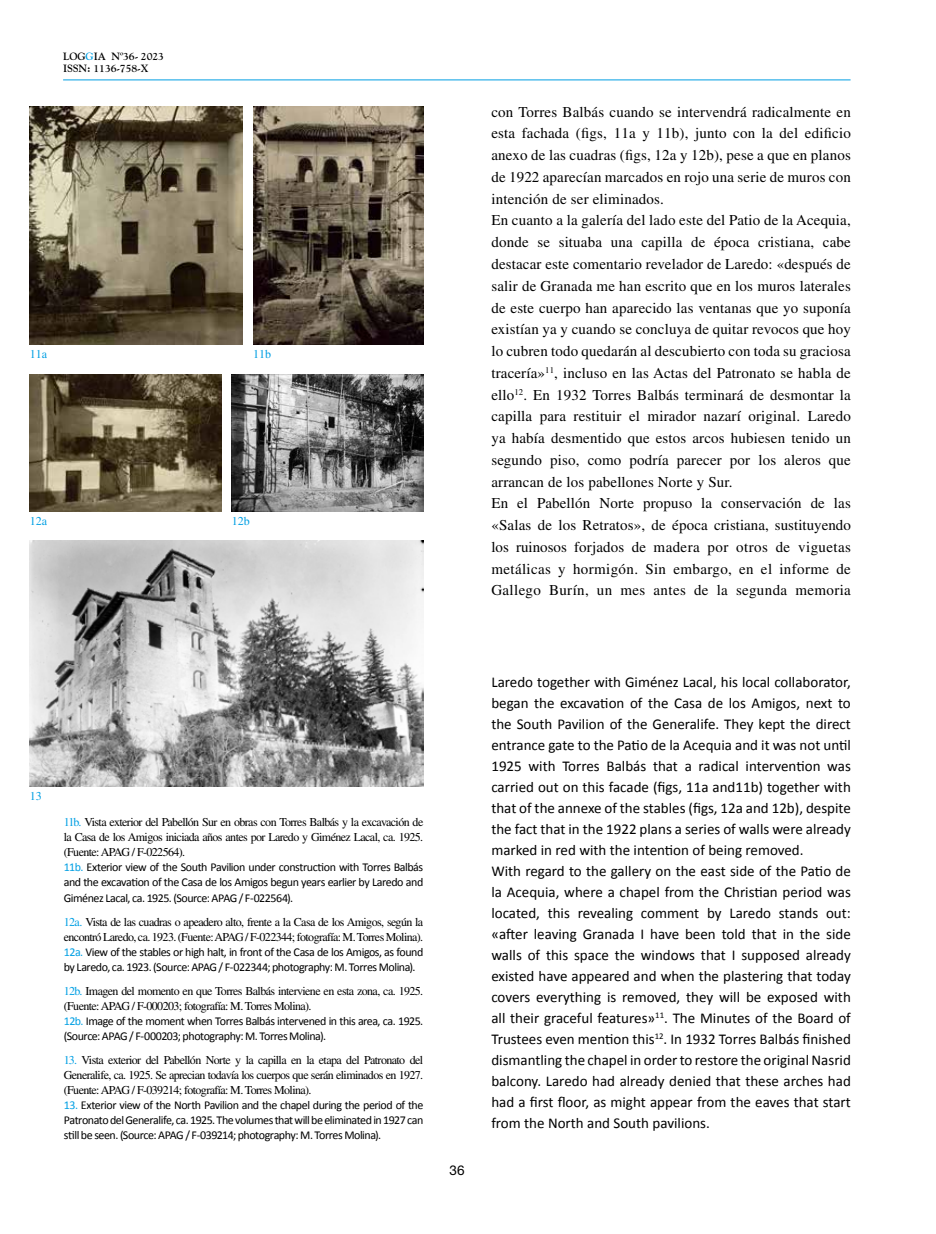
<style>
.page{position:relative;width:936px;height:1234px;background:#fff}
.page>*{position:absolute;margin:0;border:0;box-sizing:border-box;transform-origin:0 0}
.t1{font:15px/21.8px "Times LT Std";letter-spacing:.01em;color:#000}
.t2{font:15px/21px "Calibri";color:#000}
.t3{font:13.5px "Helvetica Neue LT Std";color:#000}
.t4{font:12px/15px "Calibri";letter-spacing:-.04em;color:#000;text-align:justify}
.t5{font:12px/15px "Times LT Std";letter-spacing:-.05em;color:#000;text-align:justify}
.t6{font:12px "Times LT Std";color:#009fe3}
.t7{font:700 10.5px/12.6px "Goudy Std";letter-spacing:-.01em;color:#000}
.s1{color:#009fe3}
</style>
<div class="page">
<hr style="left:63px;top:80px;width:787px;height:1px;background:#009fe3">
<img style="left:253px;top:106px;width:170px;height:238px">
<img style="left:30px;top:374px;width:191px;height:137px">
<img style="left:232px;top:374px;width:191px;height:137px">
<img style="left:30px;top:541px;width:393px;height:245px">
<img style="left:30px;top:106px;width:212px;height:238px">
<p class="t7" style="left:63px;top:50px;width:102px">LOG<span class="s1">G</span>IA Nº36- 2023<br>ISSN: 1136-758-X</p>
<p class="t6" style="left:30px;top:347px;width:19px">11a</p>
<p class="t6" style="left:253px;top:347px;width:19px">11b</p>
<p class="t6" style="left:30px;top:514px;width:19px">12a</p>
<p class="t6" style="left:232px;top:514px;width:19px">12b</p>
<p class="t1" style="left:491px;top:101px;width:361px">con Torres Balbás cuando se intervendrá radicalmente en esta fachada (figs, 11a y 11b), junto con la del edificio anexo de las cuadras (figs, 12a y 12b), pese a que en planos de 1922 aparecían marcados en rojo una serie de muros con intención de ser eliminados.<br>En cuanto a la galería del lado este del Patio de la Acequia, donde se situaba una capilla de época cristiana, cabe destacar este comentario revelador de Laredo: «después de salir de Granada me han escrito que en los muros laterales de este cuerpo han aparecido las ventanas que yo suponía existían ya y cuando se concluya de quitar revocos que hoy lo cubren todo quedarán al descubierto con toda su graciosa tracería»<sup>11</sup>, incluso en las Actas del Patronato se habla de ello<sup>12</sup>. En 1932 Torres Balbás terminará de desmontar la capilla para restituir el mirador nazarí original. Laredo ya había desmentido que estos arcos hubiesen tenido un segundo piso, como podría parecer por los aleros que arrancan de los pabellones Norte y Sur.<br>En el Pabellón Norte propuso la conservación de las «Salas de los Retratos», de época cristiana, sustituyendo los ruinosos forjados de madera por otros de viguetas metálicas y hormigón. Sin embargo, en el informe de Gallego Burín, un mes antes de la segunda memoria</p>
<p class="t6" style="left:30px;top:789px;width:13px">13</p>
<p class="t5" style="left:64px;top:814px;width:361px"><span class="s1">11b.</span> Vista exterior del Pabellón Sur en obras con Torres Balbás y la excavación de la Casa de los Amigos iniciada años antes por Laredo y Giménez Lacal, ca. 1925. (Fuente: APAG / F-022564).</p>
<p class="t4" style="left:64px;top:859px;width:361px"><span class="s1">11b.</span> Exterior view of the South Pavilion under construction with Torres Balbás and the excavation of the Casa de los Amigos begun years earlier by Laredo and Giménez Lacal, ca. 1925. (Source: APAG / F-022564).</p>
<p class="t5" style="left:64px;top:913px;width:361px"><span class="s1">12a.</span> Vista de las cuadras o apeadero alto, frente a la Casa de los Amigos, según la encontró Laredo, ca. 1923. (Fuente: APAG / F-022344; fotografía: M. Torres Molina).</p>
<p class="t4" style="left:64px;top:943px;width:361px"><span class="s1">12a.</span> View of the stables or high halt, in front of the Casa de los Amigos, as found by Laredo, ca. 1923. (Source: APAG / F-022344; photography: M. Torres Molina).</p>
<p class="t5" style="left:64px;top:982px;width:361px"><span class="s1">12b.</span> Imagen del momento en que Torres Balbás interviene en esta zona, ca. 1925. (Fuente: APAG / F-000203; fotografía: M. Torres Molina).</p>
<p class="t4" style="left:64px;top:1012px;width:361px"><span class="s1">12b.</span> Image of the moment when Torres Balbás intervened in this area, ca. 1925. (Source: APAG / F-000203; photography: M. Torres Molina).</p>
<p class="t5" style="left:64px;top:1051px;width:361px"><span class="s1">13.</span> Vista exterior del Pabellón Norte y la capilla en la etapa del Patronato del Generalife, ca. 1925. Se aprecian todavía los cuerpos que serán eliminados en 1927. (Fuente: APAG / F-039214; fotografía: M. Torres Molina).</p>
<p class="t4" style="left:64px;top:1096px;width:361px"><span class="s1">13.</span> Exterior view of the North Pavilion and the chapel during the period of the Patronato del Generalife, ca. 1925. The volumes that will be eliminated in 1927 can still be seen. (Source: APAG / F-039214; photography: M. Torres Molina).</p>
<p class="t3" style="left:449px;top:1161px;width:17px">36</p>
<p class="t2" style="left:491px;top:671px;width:361px">Laredo together with Giménez Lacal, his local collaborator, began the excavation of the Casa de los Amigos, next to the South Pavilion of the Generalife. They kept the direct entrance gate to the Patio de la Acequia and it was not until 1925 with Torres Balbás that a radical intervention was carried out on this facade (figs, 11a and11b) together with that of the annexe of the stables (figs, 12a and 12b), despite the fact that in the 1922 plans a series of walls were already marked in red with the intention of being removed.<br>With regard to the gallery on the east side of the Patio de la Acequia, where a chapel from the Christian period was located, this revealing comment by Laredo stands out: «after leaving Granada I have been told that in the side walls of this space the windows that I supposed already existed have appeared and when the plastering that today covers everything is removed, they will be exposed with all their graceful features»<sup>11</sup>. The Minutes of the Board of Trustees even mention this<sup>12</sup>. In 1932 Torres Balbás finished dismantling the chapel in order to restore the original Nasrid balcony. Laredo had already denied that these arches had had a first floor, as might appear from the eaves that start from the North and South pavilions.</p>
</div>
